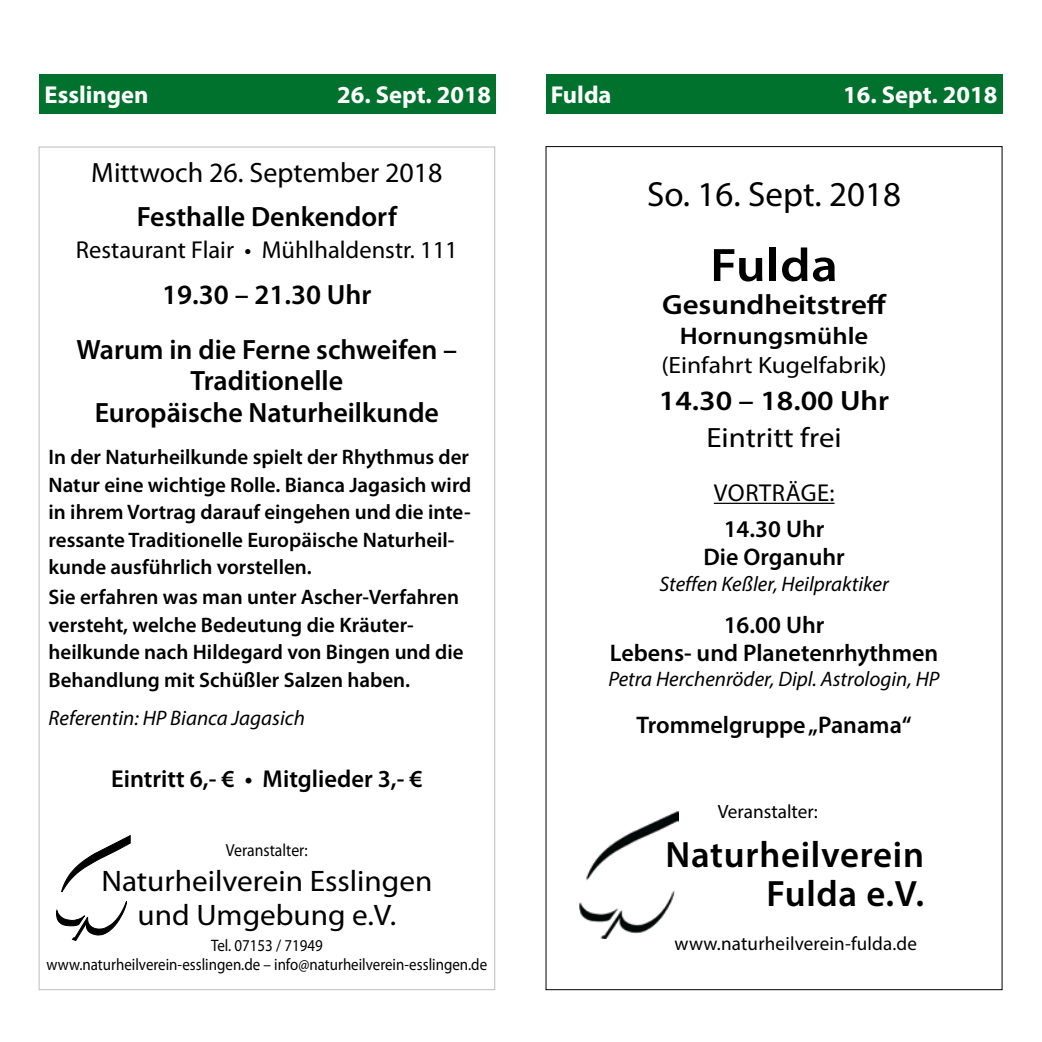
<style>
.page{position:relative;width:1042px;height:1042px;background:#fff}
.page>*{position:absolute;margin:0;border:0;box-sizing:border-box;transform-origin:0 0}
.t1{font:600 47.25px "Myriad Pro";letter-spacing:.01em;color:#000;scale:1.11 1}
.t2{font:600 36.75px/38.5px "Myriad Pro";letter-spacing:.02em;color:#000;text-align:right}
.t3{font:35px "Myriad Pro";color:#000}
.t4{font:29.75px/33.2px "Myriad Pro";color:#000;text-align:center;scale:1.05 1}
.t5{font:600 28px/54.6px "Myriad Pro";color:#000;text-align:center}
.t6{font:600 28px "Myriad Pro";color:#000;scale:1.1 1}
.t7{font:28px "Myriad Pro";color:#000}
.t8{font:28px "Myriad Pro";color:#000;scale:1.1 1}
.t9{font:700 24.5px "Myriad Pro";color:#fff}
.t10{font:24.5px "Myriad Pro";color:#000}
.t11{font:600 24.5px "Myriad Pro";color:#000}
.t12{font:24.5px "Myriad Pro";letter-spacing:.02em;color:#000}
.t13{font:600 24.15px/28px "Myriad Pro";color:#000;text-align:center}
.t14{font:600 24.15px "Myriad Pro";color:#000;scale:1.11 1}
.t15{font:23.62px "Myriad Pro";color:#000;scale:1.08 1}
.t16{font:600 21px/27.5px "Myriad Pro";color:#000}
.t17{font:italic 21px "Myriad Pro";color:#000}
.t18{font:19.25px "Myriad Pro";letter-spacing:.01em;color:#000}
.t19{font:17.5px "Myriad Pro";color:#000;scale:.9 1}
.t20{font:16.62px/19.2px "Myriad Pro";color:#000;text-align:center;scale:.9 1}
</style>
<div class="page">
<div style="left:40px;top:74px;width:456px;height:40px;background:#00722d"></div>
<div style="left:546px;top:74px;width:456px;height:40px;background:#00722d"></div>
<svg style="left:61px;top:835px;width:69px;height:57px"></svg>
<svg style="left:56px;top:901px;width:71px;height:40px"></svg>
<hr style="left:714px;top:503px;width:120px;height:1px;background:#000">
<img style="left:579px;top:811px;width:99px;height:127px">
<p class="t9" style="left:45px;top:78px;width:105px">Esslingen</p>
<p class="t9" style="left:337px;top:78px;width:156px">26. Sept. 2018</p>
<p class="t9" style="left:551px;top:78px;width:62px">Fulda</p>
<p class="t9" style="left:843px;top:78px;width:156px">16. Sept. 2018</p>
<h3 class="t7" style="left:91px;top:156px;width:353px">Mittwoch 26. September 2018</h3>
<h3 class="t5" style="left:137px;top:189px;width:262px">Festhalle Denkendorf</h3>
<p class="t10" style="left:76px;top:235px;width:383px">Restaurant Flair • Mühlhaldenstr. 111</p>
<h3 class="t5" style="left:77px;top:266px;width:382px">19.30 – 21.30 Uhr<br>Warum in die Ferne schweifen –</h3>
<h3 class="t5" style="left:95px;top:364px;width:346px;line-height:31.5px">Traditionelle<br>Europäische Naturheilkunde</h3>
<p class="t16" style="left:49px;top:443px;width:424px">In der Naturheilkunde spielt der Rhythmus der Natur eine wichtige Rolle. Bianca Jagasich wird in ihrem Vortrag darauf eingehen und die inte&shy;ressante Traditionelle Europäische Naturheil&shy;kunde ausführlich vorstellen.</p>
<p class="t16" style="left:49px;top:583px;width:416px">Sie erfahren was man unter Ascher-Verfahren versteht, welche Bedeutung die Kräuter&shy;heilkunde nach Hildegard von Bingen und die Behandlung mit Schüßler Salzen haben.</p>
<p class="t17" style="left:49px;top:705px;width:258px">Referentin: HP Bianca Jagasich</p>
<p class="t11" style="left:111px;top:763px;width:313px">Eintritt 6,- € • Mitglieder 3,- €</p>
<p class="t19" style="left:226px;top:839px;width:92px">Veranstalter:</p>
<h3 class="t4" style="left:101px;top:864px;width:317px">Naturheilverein Esslingen und Umgebung e.V.</h3>
<p class="t20" style="left:47px;top:935px;width:491px">Tel. 07153 / 71949<br>www.naturheilverein-esslingen.de – info@naturheilverein-esslingen.de</p>
<h3 class="t3" style="left:647px;top:173px;width:255px">So. 16. Sept. 2018</h3>
<h1 class="t1" style="left:710px;top:235px;width:116px">Fulda</h1>
<h3 class="t6" style="left:662px;top:287px;width:206px">Gesundheitstreff</h3>
<p class="t14" style="left:680px;top:320px;width:171px">Hornungsmühle</p>
<p class="t15" style="left:661px;top:350px;width:210px">(Einfahrt Kugelfabrik)</p>
<h3 class="t6" style="left:659px;top:383px;width:211px">14.30 – 18.00 Uhr</h3>
<h3 class="t8" style="left:706px;top:420px;width:124px">Eintritt frei</h3>
<p class="t12" style="left:714px;top:477px;width:122px">VORTRÄGE:</p>
<p class="t13" style="left:703px;top:514px;width:143px">14.30 Uhr<br>Die Organuhr</p>
<p class="t17" style="left:659px;top:571px;width:231px">Steffen Keßler, Heilpraktiker</p>
<p class="t13" style="left:610px;top:610px;width:330px">16.00 Uhr<br>Lebens- und Planetenrhythmen</p>
<p class="t17" style="left:608px;top:666px;width:332px">Petra Herchenröder, Dipl. Astrologin, HP</p>
<p class="t13" style="left:636px;top:710px;width:277px">Trommelgruppe „Panama“</p>
<p class="t18" style="left:718px;top:800px;width:102px">Veranstalter:</p>
<h2 class="t2" style="left:665px;top:835px;width:260px">Naturheilverein<br>Fulda e.V.</h2>
<p class="t18" style="left:674px;top:931px;width:244px">www.naturheilverein-fulda.de</p>
</div>
